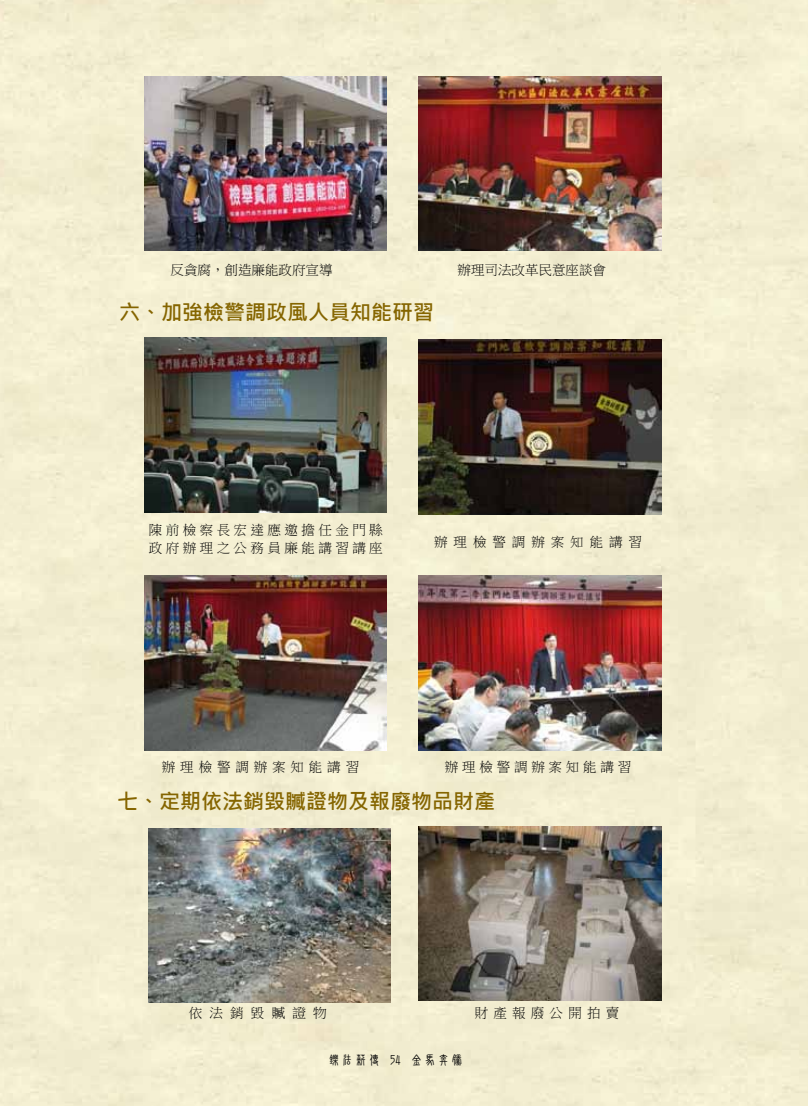
<style>
.page{position:relative;width:808px;height:1106px;background:#f3eed1}
.page>*{position:absolute;margin:0;border:0;box-sizing:border-box;transform-origin:0 0}
.t1{font:700 21px "Microsoft Jheng Hei";color:#856500}
.t2{font:13.5px/18px "P Ming Li U";letter-spacing:.255em;color:#000}
.t3{font:13.5px "P Ming Li U";color:#000}
.t4{font:13.5px "P Ming Li U";letter-spacing:.44em;color:#000}
.t5{font:13.5px "P Ming Li U";letter-spacing:.36em;color:#000}
.t6{font:13.5px "P Ming Li U";letter-spacing:.28em;color:#000}
.t7{font:13.5px "DF New Chuan Md HKP BF";color:#000}
.t8{font:13.5px "P Ming Li U";letter-spacing:.385em;color:#000}
.t9{font:13.5px "P Ming Li U";letter-spacing:.535em;color:#000}
</style>
<div class="page">
<img style="left:145px;top:77px;width:242px;height:174px">
<img style="left:419px;top:77px;width:242px;height:174px">
<img style="left:419px;top:576px;width:242px;height:174px">
<img style="left:145px;top:576px;width:242px;height:174px">
<img style="left:419px;top:340px;width:242px;height:174px">
<img style="left:145px;top:338px;width:242px;height:174px">
<img style="left:419px;top:826px;width:242px;height:174px">
<img style="left:148px;top:828px;width:242px;height:174px">
<p class="t3" style="left:170px;top:263px;width:164px">反貪腐，創造廉能政府宣導</p>
<p class="t3" style="left:458px;top:263px;width:150px">辦理司法改革民意座談會</p>
<p class="t1" style="left:119px;top:299px;width:317px">六、加強檢警調政風人員知能研習</p>
<p class="t2" style="left:149px;top:520px;width:235px">陳前檢察長宏達應邀擔任金門縣政府辦理之公務員廉能講習講座</p>
<p class="t4" style="left:434px;top:535px;width:209px">辦理檢警調辦案知能講習</p>
<p class="t5" style="left:162px;top:760px;width:199px">辦理檢警調辦案知能講習</p>
<p class="t6" style="left:445px;top:760px;width:188px">辦理檢警調辦案知能講習</p>
<p class="t1" style="left:117px;top:788px;width:380px">七、定期依法銷毀贓證物及報廢物品財產</p>
<p class="t9" style="left:189px;top:1005px;width:139px">依法銷毀贓證物</p>
<p class="t8" style="left:475px;top:1005px;width:146px">財產報廢公開拍賣</p>
<p class="t7" style="left:327px;top:1053px;width:138px">鑠法薪傳 54 金馬奔騰</p>
</div>
